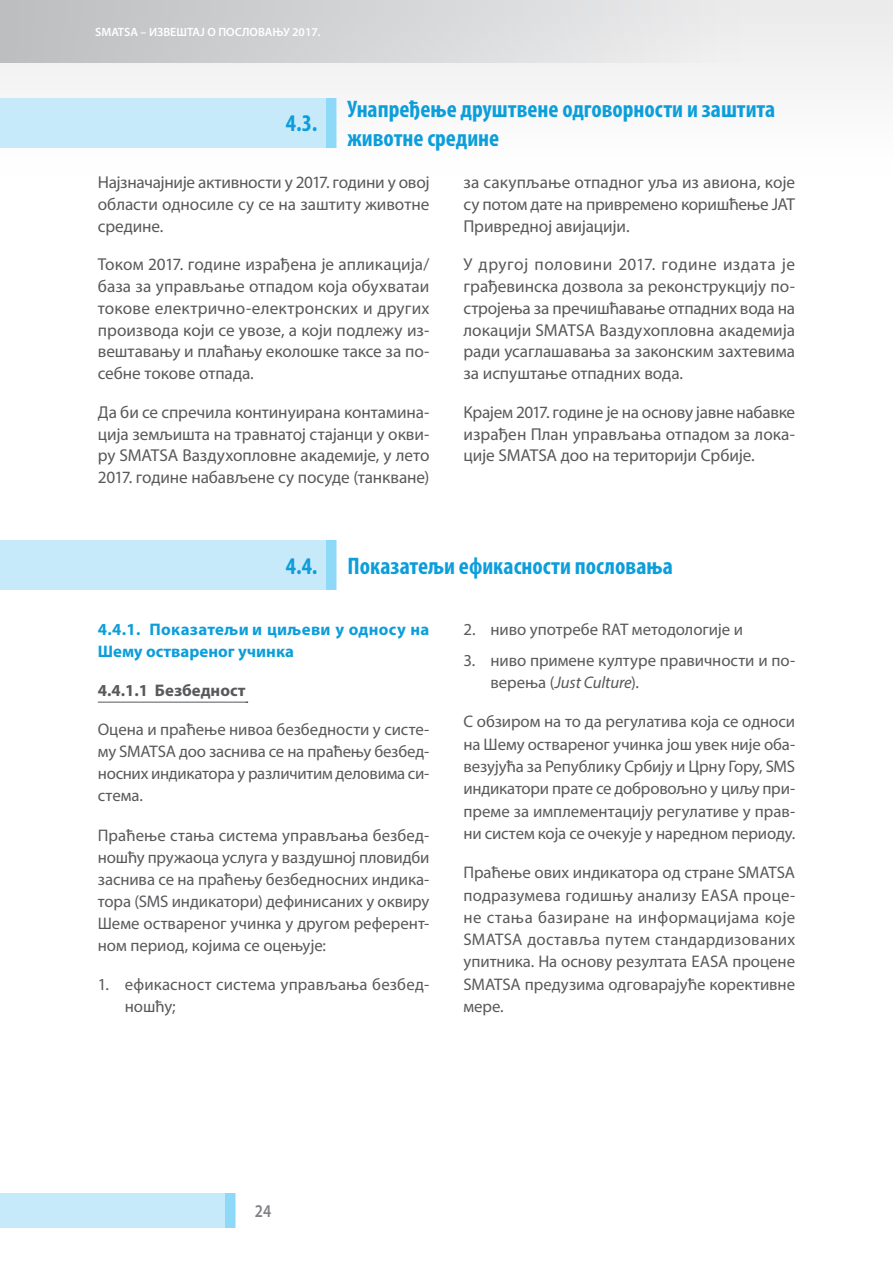
<style>
.page{position:relative;width:893px;height:1263px;background:#fff}
.page>*{position:absolute;margin:0;border:0;box-sizing:border-box;transform-origin:0 0}
.t1{font:700 condensed 24px/28.8px "Myriad Pro";color:#0c9eda}
.t2{font:600 18px "Myriad Pro";color:#808285;scale:.85 1}
.t3{font:17.25px/21.8px "Myriad Pro";letter-spacing:-.005em;color:#58595b;text-align:justify}
.t4{font:16.8px/22.4px "Myriad Pro";letter-spacing:-.005em;color:#58595b;text-align:justify}
.t5{font:700 16.8px/22px "Myriad Pro";letter-spacing:.01em;color:#0c9eda}
.t6{font:700 16.8px "Myriad Pro";color:#58595b}
.t7{font:600 12px "Myriad Pro";color:#fff}
.s1{font-style:italic}
</style>
<div class="page">
<div style="left:0;top:1193px;width:235px;height:34px;background:#c7eafb"></div>
<div style="left:225px;top:1193px;width:10px;height:34px;background:#8ed8f8"></div>
<div style="left:0;top:0;width:893px;height:176px;background:#f7f7f8"></div>
<hr style="left:892px;top:0;width:1px;height:176px;background:#ebebec">
<div style="left:0;top:0;width:740px;height:63px;background:linear-gradient(to right,#bbbdbf,#eee)"></div>
<hr style="left:98px;top:702px;width:148px;height:1px;background:#58595b">
<div style="left:0;top:98px;width:336px;height:49px;background:#c7eafb"></div>
<div style="left:0;top:540px;width:336px;height:50px;background:#c7eafb"></div>
<div style="left:326px;top:98px;width:10px;height:49px;background:#8ed8f8"></div>
<div style="left:326px;top:540px;width:10px;height:50px;background:#8ed8f8"></div>
<p class="t7" style="left:95px;top:24px;width:227px">SMATSA – ИЗВЕШТАЈ О ПОСЛОВАЊУ 2017.</p>
<h1 class="t1" style="left:286px;top:108px;width:33px">4.3.</h1>
<h1 class="t1" style="left:348px;top:94px;width:429px">Унапређење друштвене одговорности и заштита животне средине</h1>
<p class="t3" style="left:98px;top:171px;width:333px">Најзначајније активности у 2017. години у овој области односиле су се на заштиту животне средине.</p>
<p class="t3" style="left:98px;top:253px;width:333px">Током 2017. године израђена је апликација/ база за управљање отпадом која обухватаи токове електрично-електронских и других производа који се увозе, а који подлежу из&shy;вештавању и плаћању еколошке таксе за по&shy;себне токове отпада.</p>
<p class="t3" style="left:98px;top:401px;width:333px">Да би се спречила континуирана контамина&shy;ција земљишта на травнатој стајанци у окви&shy;ру SMATSA Ваздухопловне академије, у лето 2017. године набављене су посуде (танкване)</p>
<p class="t3" style="left:463px;top:171px;width:333px">за сакупљање отпадног уља из авиона, које су потом дате на привремено коришћење ЈАТ Привредној авијацији.</p>
<p class="t3" style="left:463px;top:253px;width:333px">У другој половини 2017. године издата је грађевинска дозвола за реконструкцију по&shy;стројења за пречишћавање отпадних вода на локацији SMATSA Ваздухопловна академија ради усаглашавања за законским захтевима за испуштање отпадних вода.</p>
<p class="t3" style="left:463px;top:401px;width:333px">Крајем 2017. године је на основу јавне набавке израђен План управљања отпадом за лока&shy;ције SMATSA доо на територији Србије.</p>
<h1 class="t1" style="left:286px;top:551px;width:33px">4.4.</h1>
<h1 class="t1" style="left:348px;top:551px;width:327px">Показатељи ефикасности пословања</h1>
<p class="t5" style="left:98px;top:618px;width:333px">4.4.1. Показатељи и циљеви у односу на<br>Шему оствареног учинка</p>
<p class="t6" style="left:98px;top:679px;width:149px">4.4.1.1 Безбедност</p>
<p class="t4" style="left:98px;top:718px;width:333px">Оцена и праћење нивоа безбедности у систе&shy;му SMATSA доо заснива се на праћењу безбед&shy;носних индикатора у различитим деловима си&shy;стема.</p>
<p class="t4" style="left:98px;top:824px;width:333px">Праћење стања система управљања безбед&shy;ношћу пружаоца услуга у ваздушној пловидби заснива се на праћењу безбедносних индика&shy;тора (SMS индикатори) дефинисаних у оквиру Шеме оствареног учинка у другом референт&shy;ном период, којима се оцењује:</p>
<p class="t4" style="left:125px;top:973px;width:306px;text-indent:-27px">1. ефикасност система управљања безбед&shy;ношћу;</p>
<p class="t4" style="left:463px;top:618px;width:281px">2. ниво употребе RAT методологије и</p>
<p class="t4" style="left:490px;top:649px;width:306px;text-indent:-27px">3. ниво примене културе правичности и по&shy;верења (<span class="s1">Just Culture</span>).</p>
<p class="t4" style="left:463px;top:710px;width:333px">С обзиром на то да регулатива која се односи на Шему оствареног учинка још увек није оба&shy;везујућа за Републику Србију и Црну Гору, SMS индикатори прате се добровољно у циљу при&shy;преме за имплементацију регулативе у прав&shy;ни систем која се очекује у наредном периоду.</p>
<p class="t4" style="left:463px;top:861px;width:333px">Праћење ових индикатора од стране SMATSA подразумева годишњу анализу EASA проце&shy;не стања базиране на информацијама које SMATSA доставља путем стандардизованих упитника. На основу резултата EASA процене SMATSA предузима одговарајуће корективне мере.</p>
<p class="t2" style="left:255px;top:1200px;width:21px">24</p>
</div>
